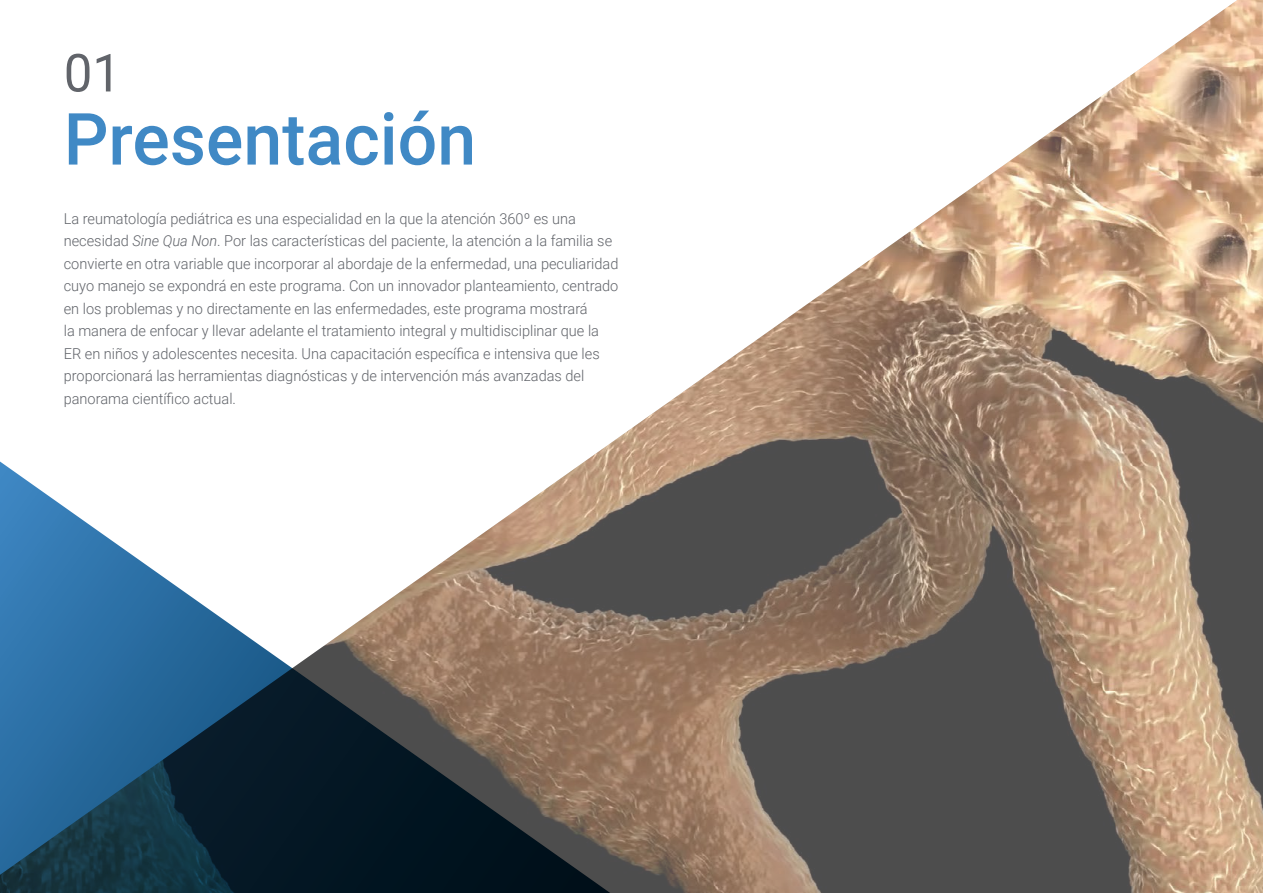
<style>
.page{position:relative;width:1263px;height:893px;background:#fff}
.page>*{position:absolute;margin:0;border:0;box-sizing:border-box;transform-origin:0 0}
.t1{font:500 72px "Roboto";color:#4089c5}
.t2{font:52.5px "Roboto";color:#61646a}
.t3{font:300 15px/22.5px "Roboto";color:#61646a}
.s1{font-style:italic}
</style>
<div class="page">
<img style="left:607px;top:0;width:656px;height:893px">
<svg style="left:0;top:446px;width:640px;height:447px"></svg>
<h2 class="t2" style="left:64px;top:36px;width:59px">01</h2>
<h1 class="t1" style="left:64px;top:89px;width:414px">Presentación</h1>
<p class="t3" style="left:64px;top:207px;width:556px">La reumatología pediátrica es una especialidad en la que la atención 360º es una necesidad <span class="s1">Sine Qua Non</span>. Por las características del paciente, la atención a la familia se convierte en otra variable que incorporar al abordaje de la enfermedad, una peculiaridad cuyo manejo se expondrá en este programa. Con un innovador planteamiento, centrado en los problemas y no directamente en las enfermedades, este programa mostrará<br>la manera de enfocar y llevar adelante el tratamiento integral y multidisciplinar que la ER en niños y adolescentes necesita. Una capacitación específica e intensiva que les proporcionará las herramientas diagnósticas y de intervención más avanzadas del panorama científico actual.</p>
</div>
